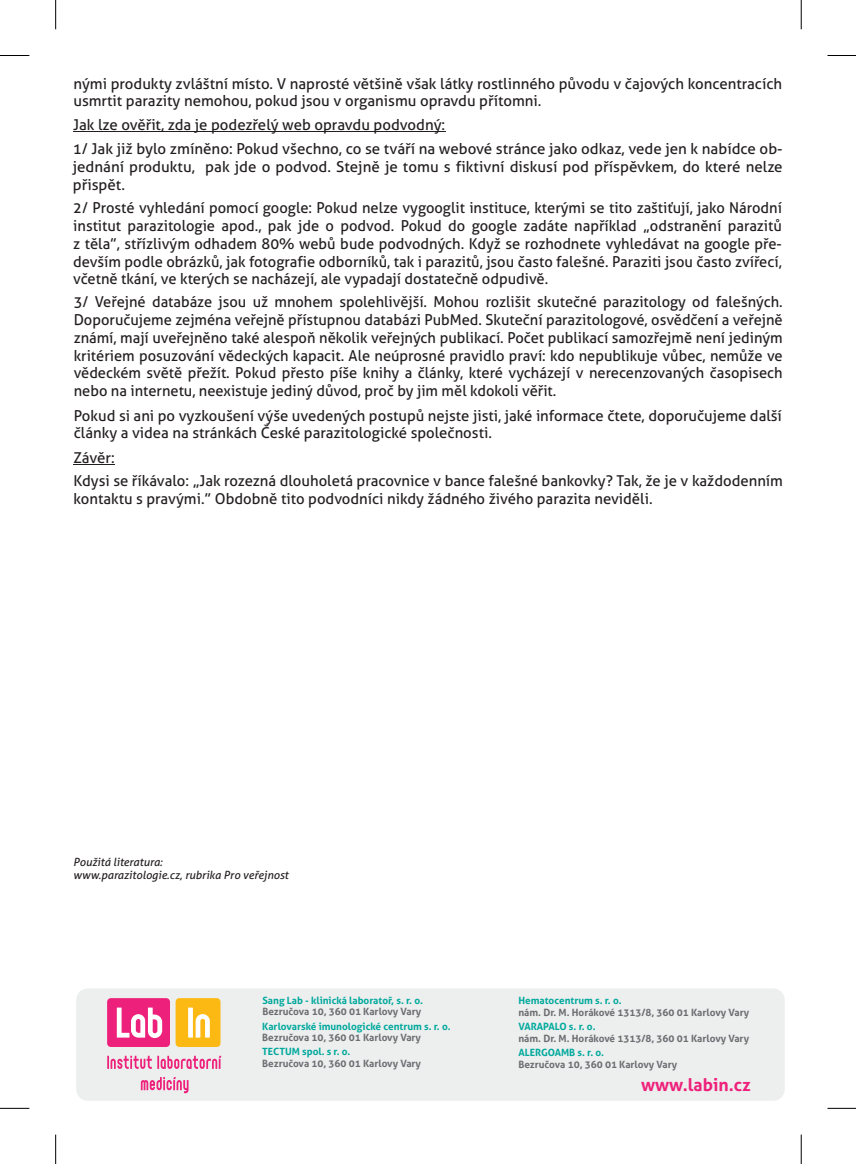
<style>
.page{position:relative;width:856px;height:1164px;background:#fff}
.page>*{position:absolute;margin:0;border:0;box-sizing:border-box;transform-origin:0 0}
.t1{font:700 17.5px "Aller";color:#ed217b}
.t2{font:15px/17.8px "Aller";color:#231f20}
.t3{font:italic 11.25px/13.2px "Aller";color:#231f20}
.t4{font:700 10px "Aller";color:#6c6d70}
.t5{font:700 10px "Aller";color:#00a99d}
</style>
<div class="page">
<hr style="left:73px;top:131px;width:372px;height:1px;background:#231f20">
<hr style="left:74px;top:464px;width:41px;height:1px;background:#231f20">
<div style="left:76px;top:988px;width:708px;height:112px;background:#edeeee;border-radius:11px"></div>
<svg style="left:107px;top:1055px;width:114px;height:14px"></svg>
<svg style="left:141px;top:1077px;width:47px;height:16px"></svg>
<div style="left:107px;top:998px;width:63px;height:49px;background:#ed217b;border-radius:4px"></div>
<div style="left:175px;top:998px;width:45px;height:49px;background:#fcb914;border-radius:4px"></div>
<div style="left:188px;top:1007px;width:5px;height:30px;background:#fff"></div>
<svg style="left:195px;top:1014px;width:15px;height:23px"></svg>
<svg style="left:117px;top:1007px;width:45px;height:31px"></svg>
<svg style="left:0;top:1108px;width:29px;height:1px"></svg>
<hr style="left:55px;top:1134px;width:1px;height:30px;background:#000">
<svg style="left:0;top:55px;width:29px;height:1px"></svg>
<svg style="left:55px;top:0;width:1px;height:29px"></svg>
<svg style="left:827px;top:55px;width:28px;height:1px"></svg>
<svg style="left:800px;top:0;width:1px;height:29px"></svg>
<svg style="left:827px;top:1108px;width:28px;height:1px"></svg>
<hr style="left:800px;top:1134px;width:1px;height:30px;background:#000">
<p class="t2" style="left:73px;top:76px;width:710px">nými produkty zvláštní místo. V naprosté většině však látky rostlinného původu v čajových koncentracích usmrtit parazity nemohou, pokud jsou v organismu opravdu přítomni.</p>
<p class="t2" style="left:73px;top:113px;width:711px;line-height:24.8px">Jak lze ověřit, zda je podezřelý web opravdu podvodný:<br>1/ Jak již bylo zmíněno: Pokud všechno, co se tváří na webové stránce jako odkaz, vede jen k nabídce ob-</p>
<p class="t2" style="left:73px;top:160px;width:711px">jednání produktu, pak jde o podvod. Stejně je tomu s fiktivní diskusí pod příspěvkem, do které nelze přispět.</p>
<p class="t2" style="left:73px;top:201px;width:710px;text-align:justify">2/ Prosté vyhledání pomocí google: Pokud nelze vygooglit instituce, kterými se tito zaštiťují, jako Národní institut parazitologie apod., pak jde o podvod. Pokud do google zadáte například „odstranění parazitů z těla”, střízlivým odhadem 80% webů bude podvodných. Když se rozhodnete vyhledávat na google pře&shy;devším podle obrázků, jak fotografie odborníků, tak i parazitů, jsou často falešné. Paraziti jsou často zvířecí, včetně tkání, ve kterých se nacházejí, ale vypadají dostatečně odpudivě.</p>
<p class="t2" style="left:74px;top:295px;width:710px;text-align:justify">3/ Veřejné databáze jsou už mnohem spolehlivější. Mohou rozlišit skutečné parazitology od falešných.<br>Doporučujeme zejména veřejně přístupnou databázi PubMed. Skuteční parazitologové, osvědčení a veřejně známí, mají uveřejněno také alespoň několik veřejných publikací. Počet publikací samozřejmě není jediným kritériem posuzování vědeckých kapacit. Ale neúprosné pravidlo praví: kdo nepublikuje vůbec, nemůže ve vědeckém světě přežít. Pokud přesto píše knihy a články, které vycházejí v nerecenzovaných časopisech nebo na internetu, neexistuje jediný důvod, proč by jim měl kdokoli věřit.</p>
<p class="t2" style="left:74px;top:408px;width:709px">Pokud si ani po vyzkoušení výše uvedených postupů nejste jisti, jaké informace čtete, doporučujeme další články a videa na stránkách České parazitologické společnosti.</p>
<p class="t2" style="left:73px;top:447px;width:711px;line-height:23.1px">Závěr:<br>Kdysi se říkávalo: „Jak rozezná dlouholetá pracovnice v bance falešné bankovky? Tak, že je v každodenním</p>
<p class="t2" style="left:73px;top:491px;width:580px">kontaktu s pravými.” Obdobně tito podvodníci nikdy žádného živého parazita neviděli.</p>
<p class="t3" style="left:73px;top:856px;width:217px">Použitá literatura:<br>www.parazitologie.cz, rubrika Pro veřejnost</p>
<p class="t5" style="left:262px;top:996px;width:162px">Sang Lab - klinická laboratoř, s. r. o.</p>
<p class="t4" style="left:262px;top:1008px;width:160px">Bezručova 10, 360 01 Karlovy Vary</p>
<p class="t5" style="left:262px;top:1022px;width:190px">Karlovarské imunologické centrum s. r. o.</p>
<p class="t4" style="left:262px;top:1034px;width:160px">Bezručova 10, 360 01 Karlovy Vary</p>
<p class="t5" style="left:262px;top:1048px;width:90px">TECTUM spol. s r. o.</p>
<p class="t4" style="left:262px;top:1060px;width:160px">Bezručova 10, 360 01 Karlovy Vary</p>
<p class="t5" style="left:518px;top:996px;width:105px">Hematocentrum s. r. o.</p>
<p class="t4" style="left:518px;top:1008px;width:232px">nám. Dr. M. Horákové 1313/8, 360 01 Karlovy Vary</p>
<p class="t5" style="left:518px;top:1022px;width:79px">VARAPALO s. r. o.</p>
<p class="t4" style="left:518px;top:1034px;width:232px">nám. Dr. M. Horákové 1313/8, 360 01 Karlovy Vary</p>
<p class="t1" style="left:641px;top:1077px;width:111px">www.labin.cz</p>
<p class="t5" style="left:518px;top:1048px;width:87px">ALERGOAMB s. r. o.</p>
<p class="t4" style="left:518px;top:1060px;width:160px">Bezručova 10, 360 01 Karlovy Vary</p>
</div>
